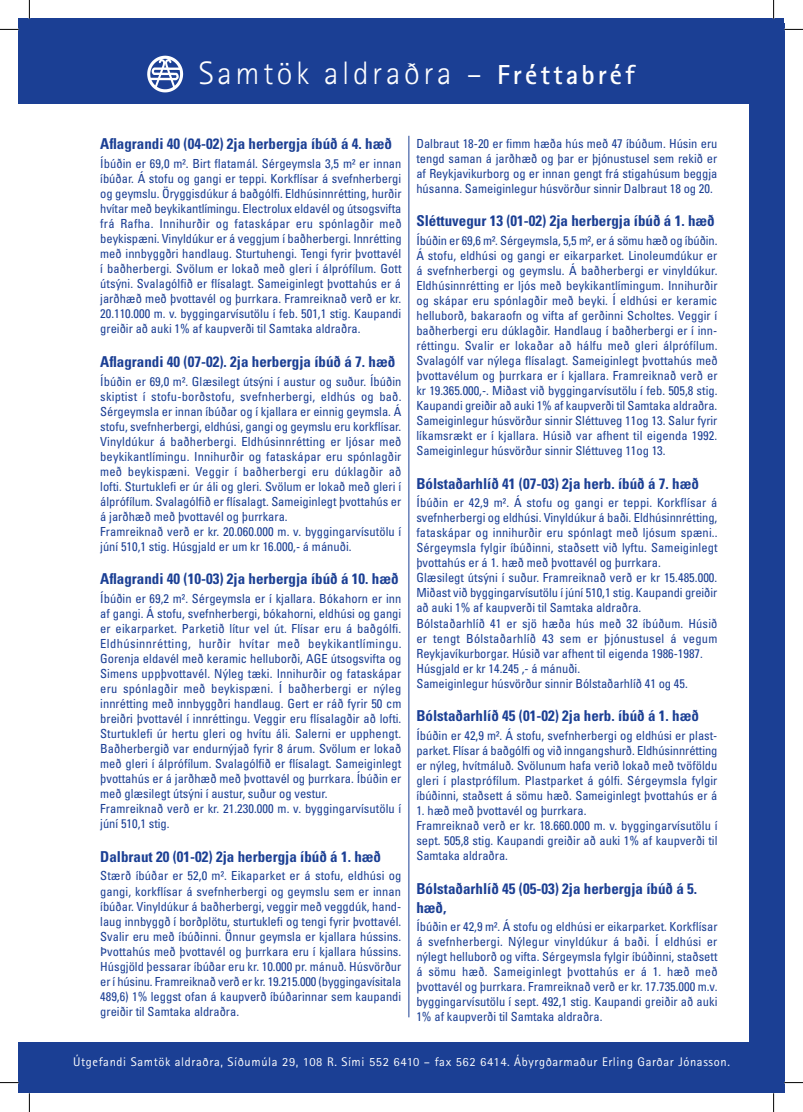
<style>
.page{position:relative;width:803px;height:1112px;background:#fff}
.page>*{position:absolute;margin:0;border:0;box-sizing:border-box;transform-origin:0 0}
.t1{font:300 32.5px "Rotis Sans Serif";color:#fff}
.t2{font:300 31.25px "Rotis Sans Serif";letter-spacing:.27em;color:#fff}
.t3{font:700 condensed 15px/18.8px "Univers";color:#1b3f94}
.t4{font:condensed 12.5px/15px "Univers";color:#1b3f94}
.t5{font:12.5px "Rotis Sans Serif";letter-spacing:.05em;color:#fff}
.s1{font-weight:700;font-size:27.5px}
</style>
<div class="page">
<div style="left:19px;top:19px;width:765px;height:85px;background:#1b3f94"></div>
<img style="left:147px;top:55px;width:37px;height:37px">
<div style="left:19px;top:1042px;width:765px;height:50px;background:#1b3f94"></div>
<div style="left:749px;top:23px;width:35px;height:1069px;background:#1b3f94"></div>
<hr style="left:408px;top:136px;width:1px;height:881px;background:#1b3f94">
<svg style="left:0;top:29px;width:19px;height:1px"></svg>
<svg style="left:784px;top:29px;width:19px;height:1px"></svg>
<svg style="left:0;top:1081px;width:19px;height:2px"></svg>
<svg style="left:784px;top:1081px;width:19px;height:2px"></svg>
<svg style="left:29px;top:0;width:1px;height:19px"></svg>
<svg style="left:29px;top:1092px;width:1px;height:19px"></svg>
<svg style="left:773px;top:0;width:1px;height:19px"></svg>
<svg style="left:773px;top:1092px;width:1px;height:19px"></svg>
<h1 class="t1" style="left:199px;top:54px;width:438px">Samtök aldraðra – <span class="s1">Fréttabréf</span></h1>
<h2 class="t2" style="left:228px;top:69px;width:360px">Samtök aldraðra</h2>
<p class="t3" style="left:100px;top:135px;width:293px">Aflagrandi 40 (04-02) 2ja herbergja íbúð á 4. hæð</p>
<p class="t4" style="left:100px;top:156px;width:303px;text-align:justify">Íbúðin er 69,0 m². Birt flatamál. Sérgeymsla 3,5 m² er innan íbúðar. Á stofu og gangi er teppi. Korkflísar á svefnherbergi og geymslu. Öryggisdúkur á baðgólfi. Eldhúsinnrétting, hurðir hvítar með beykikantlímingu. Electrolux eldavél og útsogsvifta frá Rafha. Innihurðir og fataskápar eru spónlagðir með beykispæni. Vinyldúkur er á veggjum í baðherbergi. Innrétting með innbyggðri handlaug. Sturtuhengi. Tengi fyrir þvottavél í baðherbergi. Svölum er lokað með gleri í álprófílum. Gott útsýni. Svalagólfið er flísalagt. Sameiginlegt þvottahús er á jarðhæð með þvottavél og þurrkara. Framreiknað verð er kr.<br>20.110.000 m. v. byggingarvísutölu í feb. 501,1 stig. Kaupandi greiðir að auki 1% af kaupverði til Samtaka aldraðra.</p>
<p class="t3" style="left:100px;top:352px;width:296px">Aflagrandi 40 (07-02). 2ja herbergja íbúð á 7. hæð</p>
<p class="t4" style="left:100px;top:373px;width:303px">Íbúðin er 69,0 m². Glæsilegt útsýni í austur og suður. Íbúðin skiptist í stofu-borðstofu, svefnherbergi, eldhús og bað.<br>Sérgeymsla er innan íbúðar og í kjallara er einnig geymsla. Á stofu, svefnherbergi, eldhúsi, gangi og geymslu eru korkflísar.<br>Vinyldúkur á baðherbergi. Eldhúsinnrétting er ljósar með beykikantlímingu. Innihurðir og fataskápar eru spónlagðir með beykispæni. Veggir í baðherbergi eru dúklagðir að lofti. Sturtuklefi er úr áli og gleri. Svölum er lokað með gleri í álprófílum. Svalagólfið er flísalagt. Sameiginlegt þvottahús er á jarðhæð með þvottavél og þurrkara.<br>Framreiknað verð er kr. 20.060.000 m. v. byggingarvísutölu í júní 510,1 stig. Húsgjald er um kr 16.000,- á mánuði.</p>
<p class="t3" style="left:100px;top:569px;width:300px">Aflagrandi 40 (10-03) 2ja herbergja íbúð á 10. hæð</p>
<p class="t4" style="left:100px;top:590px;width:303px">Íbúðin er 69,2 m². Sérgeymsla er í kjallara. Bókahorn er inn af gangi. Á stofu, svefnherbergi, bókahorni, eldhúsi og gangi er eikarparket. Parketið lítur vel út. Flísar eru á baðgólfi.<br>Eldhúsinnrétting, hurðir hvítar með beykikantlímingu.<br>Gorenja eldavél með keramic helluborði, AGE útsogsvifta og Simens uppþvottavél. Nýleg tæki. Innihurðir og fataskápar eru spónlagðir með beykispæni. Í baðherbergi er nýleg innrétting með innbyggðri handlaug. Gert er ráð fyrir 50 cm breiðri þvottavél í innréttingu. Veggir eru flísalagðir að lofti.<br>Sturtuklefi úr hertu gleri og hvítu áli. Salerni er upphengt.<br>Baðherbergið var endurnýjað fyrir 8 árum. Svölum er lokað með gleri í álprófílum. Svalagólfið er flísalagt. Sameiginlegt þvottahús er á jarðhæð með þvottavél og þurrkara. Íbúðin er með glæsilegt útsýni í austur, suður og vestur.<br>Framreiknað verð er kr. 21.230.000 m. v. byggingarvísutölu í júní 510,1 stig.</p>
<p class="t3" style="left:100px;top:846px;width:282px">Dalbraut 20 (01-02) 2ja herbergja íbúð á 1. hæð</p>
<p class="t4" style="left:100px;top:868px;width:303px">Stærð íbúðar er 52,0 m². Eikaparket er á stofu, eldhúsi og gangi, korkflísar á svefnherbergi og geymslu sem er innan íbúðar. Vinyldúkur á baðherbergi, veggir með veggdúk, hand&shy;laug innbyggð í borðplötu, sturtuklefi og tengi fyrir þvottavél.<br>Svalir eru með íbúðinni. Önnur geymsla er kjallara hússins.<br>Þvottahús með þvottavél og þurrkara eru í kjallara hússins.<br>Húsgjöld þessarar íbúðar eru kr. 10.000 pr. mánuð. Húsvörður er í húsinu. Framreiknað verð er kr. 19.215.000 (byggingavísitala 489,6) 1% leggst ofan á kaupverð íbúðarinnar sem kaupandi greiðir til Samtaka aldraðra.</p>
<p class="t4" style="left:416px;top:135px;width:303px;text-align:justify">Dalbraut 18-20 er fimm hæða hús með 47 íbúðum. Húsin eru tengd saman á jarðhæð og þar er þjónustusel sem rekið er af Reykjavikurborg og er innan gengt frá stigahúsum beggja húsanna. Sameiginlegur húsvörður sinnir Dalbraut 18 og 20.</p>
<p class="t3" style="left:416px;top:211px;width:300px">Sléttuvegur 13 (01-02) 2ja herbergja íbúð á 1. hæð</p>
<p class="t4" style="left:416px;top:233px;width:303px">Íbúðin er 69,6 m². Sérgeymsla, 5,5 m², er á sömu hæð og íbúðin.<br>Á stofu, eldhúsi og gangi er eikarparket. Linoleumdúkur er á svefnherbergi og geymslu. Á baðherbergi er vinyldúkur.<br>Eldhúsinnrétting er ljós með beykikantlímingum. Innihurðir og skápar eru spónlagðir með beyki. Í eldhúsi er keramic helluborð, bakaraofn og vifta af gerðinni Scholtes. Veggir í baðherbergi eru dúklagðir. Handlaug í baðherbergi er í inn&shy;réttingu. Svalir er lokaðar að hálfu með gleri álprófílum.<br>Svalagólf var nýlega flísalagt. Sameiginlegt þvottahús með þvottavélum og þurrkara er í kjallara. Framreiknað verð er kr 19.365.000,-. Miðast við byggingarvísutölu í feb. 505,8 stig.<br>Kaupandi greiðir að auki 1% af kaupverði til Samtaka aldraðra.<br>Sameiginlegur húsvörður sinnir Sléttuveg 11og 13. Salur fyrir líkamsrækt er í kjallara. Húsið var afhent til eigenda 1992.<br>Sameiginlegur húsvörður sinnir Sléttuveg 11og 13.</p>
<p class="t3" style="left:416px;top:474px;width:284px">Bólstaðarhlíð 41 (07-03) 2ja herb. íbúð á 7. hæð</p>
<p class="t4" style="left:416px;top:495px;width:303px">Íbúðin er 42,9 m². Á stofu og gangi er teppi. Korkflísar á svefnherbergi og eldhúsi. Vinyldúkur á baði. Eldhúsinnrétting, fataskápar og innihurðir eru spónlagt með ljósum spæni..<br>Sérgeymsla fylgir íbúðinni, staðsett við lyftu. Sameiginlegt þvottahús er á 1. hæð með þvottavél og þurrkara.<br>Glæsilegt útsýni í suður. Framreiknað verð er kr 15.485.000.<br>Miðast við byggingarvísutölu í júní 510,1 stig. Kaupandi greiðir að auki 1% af kaupverði til Samtaka aldraðra.<br>Bólstaðarhlíð 41 er sjö hæða hús með 32 íbúðum. Húsið er tengt Bólstaðarhlíð 43 sem er þjónustusel á vegum Reykjavíkurborgar. Húsið var afhent til eigenda 1986-1987.<br>Húsgjald er kr 14.245 ,- á mánuði.<br>Sameiginlegur húsvörður sinnir Bólstaðarhlíð 41 og 45.</p>
<p class="t3" style="left:416px;top:706px;width:284px">Bólstaðarhlíð 45 (01-02) 2ja herb. íbúð á 1. hæð</p>
<p class="t4" style="left:416px;top:727px;width:303px;text-align:justify">Íbúðin er 42,9 m². Á stofu, svefnherbergi og eldhúsi er plast&shy;parket. Flísar á baðgólfi og við inngangshurð. Eldhúsinnrétting er nýleg, hvítmáluð. Svölunum hafa verið lokað með tvöföldu gleri í plastprófílum. Plastparket á gólfi. Sérgeymsla fylgir íbúðinni, staðsett á sömu hæð. Sameiginlegt þvottahús er á</p>
<p class="t4" style="left:416px;top:802px;width:303px">1. hæð með þvottavél og þurrkara.<br>Framreiknað verð er kr. 18.660.000 m. v. byggingarvísutölu í sept. 505,8 stig. Kaupandi greiðir að auki 1% af kaupverði til Samtaka aldraðra.</p>
<p class="t3" style="left:416px;top:878px;width:282px">Bólstaðarhlíð 45 (05-03) 2ja herbergja íbúð á 5. hæð,</p>
<p class="t4" style="left:416px;top:918px;width:303px;text-align:justify">Íbúðin er 42,9 m². Á stofu og eldhúsi er eikarparket. Korkflísar á svefnherbergi. Nýlegur vinyldúkur á baði. Í eldhúsi er nýlegt helluborð og vifta. Sérgeymsla fylgir íbúðinni, staðsett á sömu hæð. Sameiginlegt þvottahús er á 1. hæð með þvottavél og þurrkara. Framreiknað verð er kr. 17.735.000 m.v. byggingarvísutölu í sept. 492,1 stig. Kaupandi greiðir að auki 1% af kaupverði til Samtaka aldraðra.</p>
<p class="t5" style="left:73px;top:1053px;width:658px">Útgefandi Samtök aldraðra, Síðumúla 29, 108 R. Sími 552 6410 – fax 562 6414. Ábyrgðarmaður Erling Garðar Jónasson.</p>
</div>
